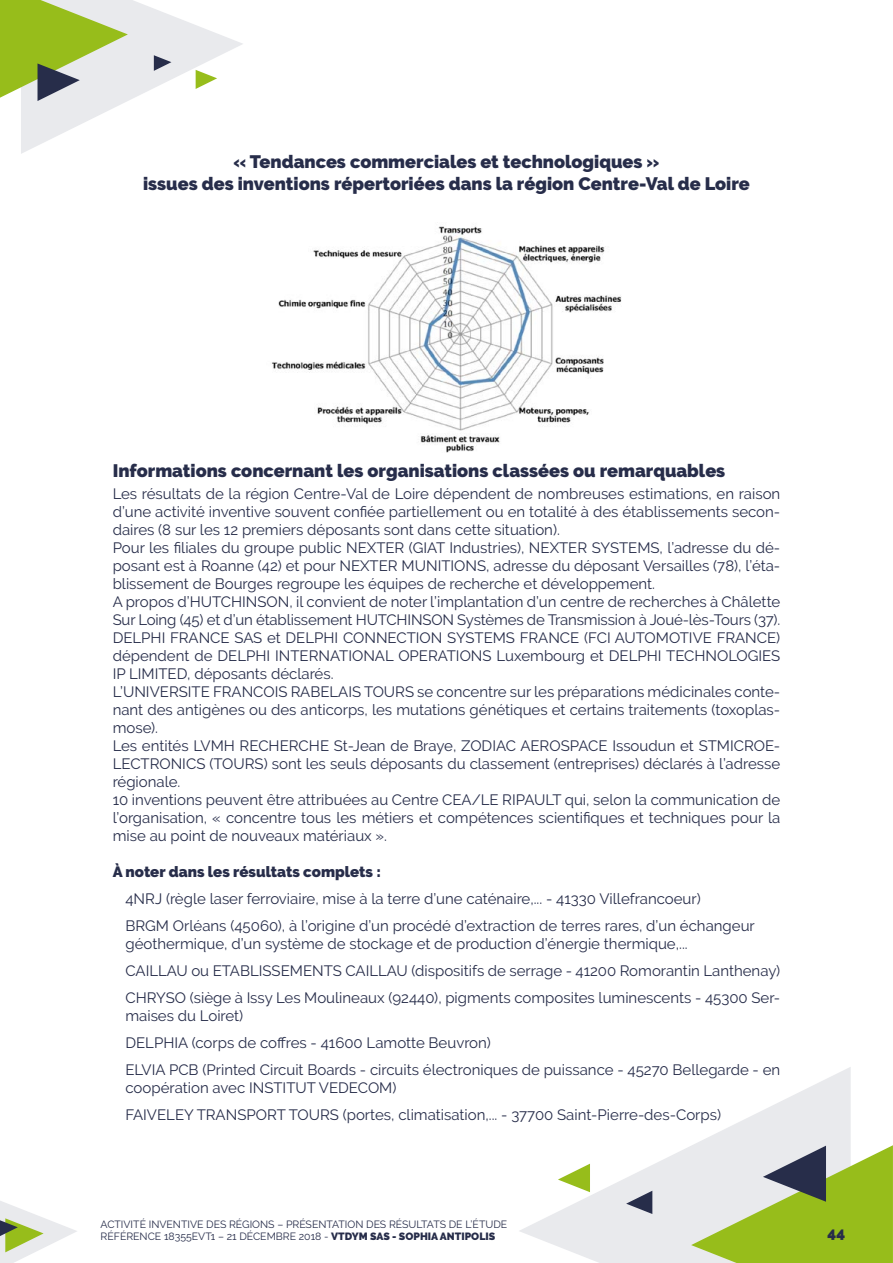
<style>
.page{position:relative;width:893px;height:1263px;background:#fff}
.page>*{position:absolute;margin:0;border:0;box-sizing:border-box;transform-origin:0 0}
.t1{font:900 18px/21.6px "Raleway";color:#272d4a;text-align:center}
.t2{font:15px/18px "Raleway";color:#272d4a}
.t3{font:900 15px "Raleway";color:#272d4a}
.t4{font:10.5px/12.6px "Raleway";color:#272d4a}
.s1{font-weight:900}
</style>
<div class="page">
<svg style="left:520px;top:1067px;width:331px;height:196px"></svg>
<svg style="left:558px;top:1164px;width:32px;height:28px"></svg>
<svg style="left:691px;top:1145px;width:202px;height:118px;background:#aec36e"></svg>
<svg style="left:626px;top:1191px;width:26px;height:23px"></svg>
<svg style="left:0;top:0;width:243px;height:154px"></svg>
<svg style="left:0;top:1201px;width:77px;height:62px"></svg>
<img style="left:272px;top:226px;width:350px;height:226px">
<p class="t1" style="left:143px;top:151px;width:608px">« Tendances commerciales et technologiques »<br>issues des inventions répertoriées dans la région Centre-Val de Loire</p>
<p class="t1" style="left:113px;top:460px;width:614px">Informations concernant les organisations classées ou remarquables</p>
<p class="t2" style="left:113px;top:484px;width:669px">Les résultats de la région Centre-Val de Loire dépendent de nombreuses estimations, en raison d’une activité inventive souvent confiée partiellement ou en totalité à des établissements secon&shy;daires (8 sur les 12 premiers déposants sont dans cette situation).<br>Pour les filiales du groupe public NEXTER (GIAT Industries), NEXTER SYSTEMS, l’adresse du dé&shy;posant est à Roanne (42) et pour NEXTER MUNITIONS, adresse du déposant Versailles (78), l’éta&shy;blissement de Bourges regroupe les équipes de recherche et développement.<br>A propos d’HUTCHINSON, il convient de noter l’implantation d’un centre de recherches à Châlette Sur Loing (45) et d’un établissement HUTCHINSON Systèmes de Transmission à Joué-lès-Tours (37).<br>DELPHI FRANCE SAS et DELPHI CONNECTION SYSTEMS FRANCE (FCI AUTOMOTIVE FRANCE) dépendent de DELPHI INTERNATIONAL OPERATIONS Luxembourg et DELPHI TECHNOLOGIES IP LIMITED, déposants déclarés.<br>L’UNIVERSITE FRANCOIS RABELAIS TOURS se concentre sur les préparations médicinales conte&shy;nant des antigènes ou des anticorps, les mutations génétiques et certains traitements (toxoplas&shy;mose).<br>Les entités LVMH RECHERCHE St-Jean de Braye, ZODIAC AEROSPACE Issoudun et STMICROE-LECTRONICS (TOURS) sont les seuls déposants du classement (entreprises) déclarés à l’adresse régionale.<br>10 inventions peuvent être attribuées au Centre CEA/LE RIPAULT qui, selon la communication de l’organisation, « concentre tous les métiers et compétences scientifiques et techniques pour la mise au point de nouveaux matériaux ».</p>
<p class="t3" style="left:113px;top:863px;width:270px">À noter dans les résultats complets :</p>
<p class="t2" style="left:125px;top:885px;width:631px;line-height:27px">4NRJ (règle laser ferroviaire, mise à la terre d’une caténaire,... - 41330 Villefrancoeur)<br>BRGM Orléans (45060), à l’origine d’un procédé d’extraction de terres rares, d’un échangeur</p>
<p class="t2" style="left:125px;top:930px;width:656px;line-height:27px">géothermique, d’un système de stockage et de production d’énergie thermique,...<br>CAILLAU ou ETABLISSEMENTS CAILLAU (dispositifs de serrage - 41200 Romorantin Lanthenay)<br>CHRYSO (siège à Issy Les Moulineaux (92440), pigments composites luminescents - 45300 Ser-</p>
<p class="t2" style="left:125px;top:1002px;width:656px;line-height:27px">maises du Loiret)<br>DELPHIA (corps de coffres - 41600 Lamotte Beuvron)<br>ELVIA PCB (Printed Circuit Boards - circuits électroniques de puissance - 45270 Bellegarde - en</p>
<p class="t2" style="left:125px;top:1074px;width:597px;line-height:27px">coopération avec INSTITUT VEDECOM)<br>FAIVELEY TRANSPORT TOURS (portes, climatisation,... - 37700 Saint-Pierre-des-Corps)</p>
<p class="t4" style="left:101px;top:1218px;width:408px">ACTIVITÉ INVENTIVE DES RÉGIONS – PRÉSENTATION DES RÉSULTATS DE L’ÉTUDE<br>RÉFÉRENCE 18355EVT1 – 21 DÉCEMBRE 2018 - <span class="s1">VTDYM SAS - SOPHIA ANTIPOLIS</span></p>
<p class="t3" style="left:827px;top:1224px;width:19px">44</p>
</div>
